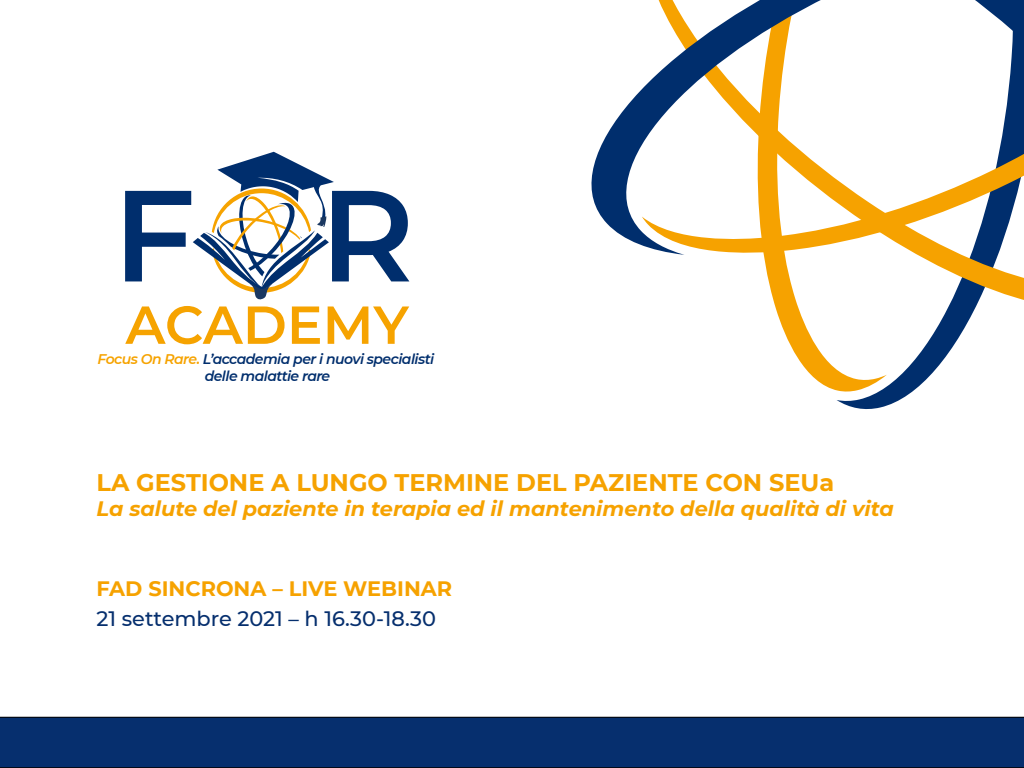
<style>
.page{position:relative;width:1024px;height:768px;background:#fff}
.page>*{position:absolute;margin:0;border:0;box-sizing:border-box;transform-origin:0 0}
.t1{font:700 24px "Montserrat";color:#f6a200}
.t2{font:italic 700 20.85px "Montserrat";color:#f6a200}
.t3{font:500 20.85px "Montserrat";color:#062f6e}
.t4{font:700 20.85px "Montserrat";color:#f6a200}
.t5{font:italic 600 14px/16.8px "Montserrat";letter-spacing:-.035em;color:#002e6d;text-align:center}
.s1{color:#f6a300}
</style>
<div class="page">
<svg style="left:125px;top:152px;width:284px;height:148px"></svg>
<svg style="left:125px;top:306px;width:160px;height:38px"></svg>
<svg style="left:292px;top:306px;width:28px;height:38px"></svg>
<svg style="left:328px;top:306px;width:81px;height:38px"></svg>
<div style="left:0;top:717px;width:1024px;height:51px;background:#062f6e"></div>
<svg style="left:778px;top:316px;width:59px;height:75px"></svg>
<svg style="left:837px;top:316px;width:134px;height:93px"></svg>
<svg style="left:772px;top:297px;width:252px;height:19px"></svg>
<svg style="left:764px;top:256px;width:260px;height:41px"></svg>
<svg style="left:591px;top:0;width:433px;height:255px"></svg>
<p class="t5" style="left:97px;top:350px;width:338px"><span class="s1">Focus On Rare.</span> L’accademia per i nuovi specialisti delle malattie rare</p>
<p class="t1" style="left:97px;top:465px;width:739px">LA GESTIONE A LUNGO TERMINE DEL PAZIENTE CON SEUa</p>
<p class="t2" style="left:97px;top:494px;width:799px">La salute del paziente in terapia ed il mantenimento della qualità di vita</p>
<p class="t4" style="left:97px;top:574px;width:357px">FAD SINCRONA – LIVE WEBINAR</p>
<p class="t3" style="left:97px;top:605px;width:341px">21 settembre 2021 – h 16.30-18.30</p>
</div>
